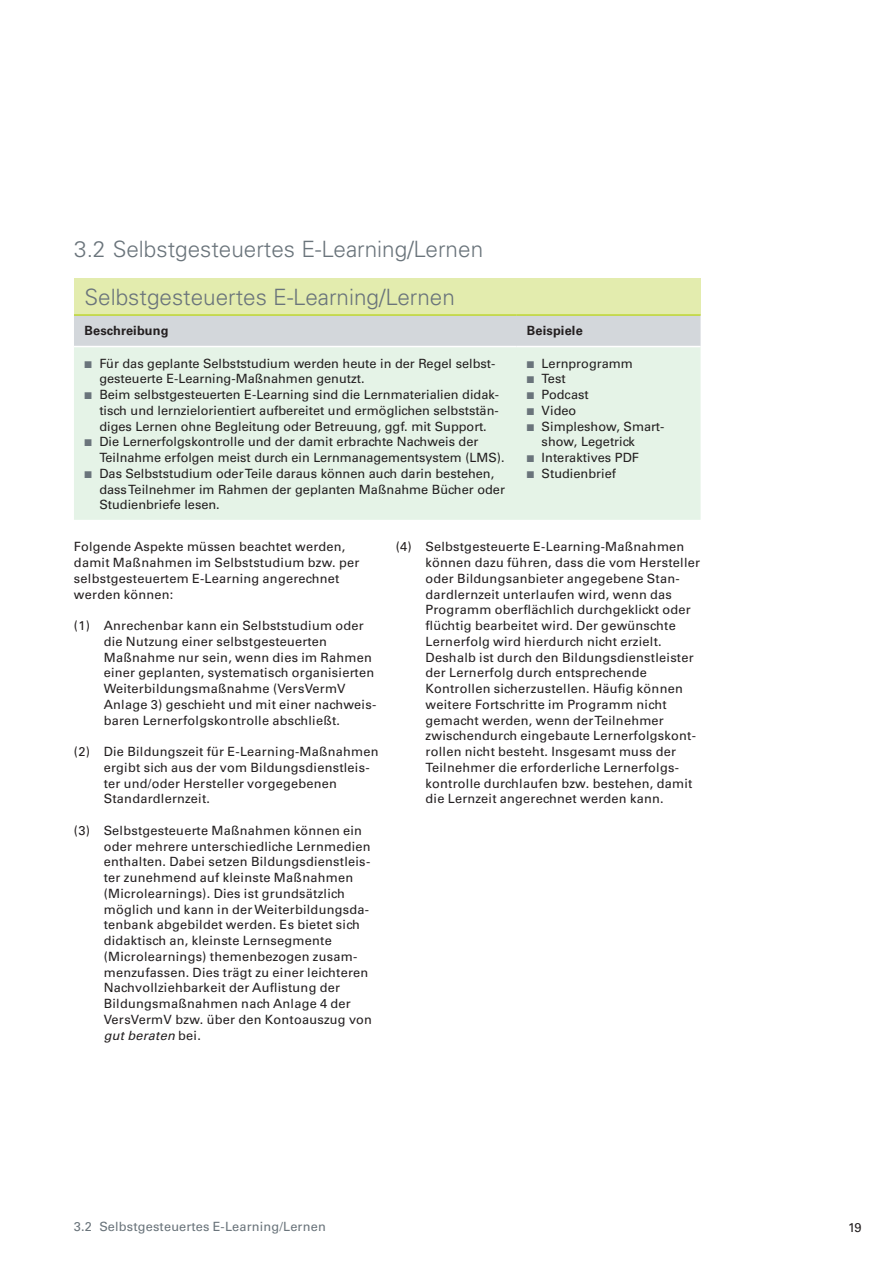
<style>
.page{position:relative;width:893px;height:1263px;background:#fff}
.page>*{position:absolute;margin:0;border:0;box-sizing:border-box;transform-origin:0 0}
.Head_1_1{font:300 22.5px "Univers LT Std";color:#6a747b}
.Tabelle_Kopf{font:300 22.5px "Univers LT Std";color:#6a747b}
.Mengentext_2-spaltig{font:12.75px/15.8px "Univers LT Std";letter-spacing:.02em;color:#231f20}
.Mengentext_2-spaltig-2{font:12.75px/15.8px "Univers LT Std";color:#231f20}
.Fußzeile_-_Kolumne_R{font:12.75px "Univers LT Std";letter-spacing:.015em;color:#6a747b}
.Tabelle_Subhead_Bold{font:700 12.75px "Univers LT Std";letter-spacing:.015em;color:#231f20}
.s1{color:#6a747b}
.s2{font-style:italic}
</style>
<div class="page">
<div style="left:74px;top:278px;width:627px;height:37px;background:#e3ecae"></div>
<div style="left:74px;top:316px;width:627px;height:30px;background:#d3d7db"></div>
<div style="left:74px;top:347px;width:627px;height:173px;background:#e5f3e7"></div>
<hr style="left:74px;top:314px;width:442px;height:2px;background:#bed630">
<hr style="left:516px;top:314px;width:185px;height:2px;background:#bed630">
<p class="Head_1_1" style="left:74px;top:236px;width:410px">3.2 Selbstgesteuertes E-Learning/Lernen</p>
<p class="Tabelle_Kopf" style="left:84px;top:283px;width:372px">Selbstgesteuertes E-Learning/Lernen</p>
<p class="Tabelle_Subhead_Bold" style="left:84px;top:323px;width:86px">Beschreibung</p>
<p class="Tabelle_Subhead_Bold" style="left:527px;top:323px;width:57px">Beispiele</p>
<p class="Mengentext_2-spaltig-2" style="left:99px;top:355px;width:397px;text-indent:-15px"><span class="s1">■</span> Für das geplante Selbststudium werden heute in der Regel selbst&shy;gesteuerte E-Learning-Maßnahmen genutzt.</p>
<p class="Mengentext_2-spaltig" style="left:99px;top:387px;width:401px;text-align:justify;text-indent:-15px"><span class="s1">■</span> Beim selbstgesteuerten E-Learning sind die Lernmaterialien didak&shy;tisch und lernzielorientiert aufbereitet und ermöglichen selbststän&shy;diges Lernen ohne Begleitung oder Betreuung, ggf. mit Support.</p>
<p class="Mengentext_2-spaltig-2" style="left:99px;top:434px;width:407px;text-indent:-15px"><span class="s1">■</span> Die Lernerfolgskontrolle und der damit erbrachte Nachweis der<br>Teilnahme erfolgen meist durch ein Lernmanagementsystem (LMS).</p>
<p class="Mengentext_2-spaltig-2" style="left:99px;top:465px;width:407px;text-indent:-15px"><span class="s1">■</span> Das Selbststudium oder Teile daraus können auch darin bestehen, dass Teilnehmer im Rahmen der geplanten Maßnahme Bücher oder<br>Studienbriefe lesen.</p>
<p class="Mengentext_2-spaltig-2" style="left:527px;top:355px;width:108px"><span class="s1">■</span> Lernprogramm</p>
<p class="Mengentext_2-spaltig" style="left:527px;top:371px;width:40px"><span class="s1">■</span> Test</p>
<p class="Mengentext_2-spaltig-2" style="left:527px;top:387px;width:63px"><span class="s1">■</span> Podcast</p>
<p class="Mengentext_2-spaltig" style="left:527px;top:402px;width:51px"><span class="s1">■</span> Video</p>
<p class="Mengentext_2-spaltig-2" style="left:542px;top:418px;width:124px;text-indent:-15px"><span class="s1">■</span> Simpleshow, Smart&shy;show, Legetrick</p>
<p class="Mengentext_2-spaltig-2" style="left:527px;top:450px;width:114px"><span class="s1">■</span> Interaktives PDF</p>
<p class="Mengentext_2-spaltig-2" style="left:527px;top:465px;width:91px"><span class="s1">■</span> Studienbrief</p>
<p class="Mengentext_2-spaltig" style="left:74px;top:539px;width:287px">Folgende Aspekte müssen beachtet werden, damit Maßnahmen im Selbststudium bzw. per selbstgesteuertem E-Learning angerechnet werden können:</p>
<p class="Mengentext_2-spaltig" style="left:104px;top:618px;width:274px;text-indent:-30px">(1) Anrechenbar kann ein Selbststudium oder die Nutzung einer selbstgesteuerten Maßnahme nur sein, wenn dies im Rahmen einer geplanten, systematisch organisierten Weiterbildungsmaßnahme (VersVermV Anlage 3) geschieht und mit einer nachweis&shy;baren Lernerfolgskontrolle abschließt.</p>
<p class="Mengentext_2-spaltig" style="left:104px;top:744px;width:276px;text-indent:-30px">(2) Die Bildungszeit für E-Learning-Maßnahmen ergibt sich aus der vom Bildungsdienstleis&shy;ter und/oder Hersteller vorgegebenen Standardlernzeit.</p>
<p class="Mengentext_2-spaltig" style="left:104px;top:822px;width:270px;text-indent:-30px">(3) Selbstgesteuerte Maßnahmen können ein oder mehrere unterschiedliche Lernmedien enthalten. Dabei setzen Bildungsdienstleis&shy;ter zunehmend auf kleinste Maßnahmen (Microlearnings). Dies ist grundsätzlich möglich und kann in der Weiterbildungsda&shy;tenbank abgebildet werden. Es bietet sich didaktisch an, kleinste Lernsegmente (Microlearnings) themenbezogen zusam&shy;menzufassen. Dies trägt zu einer leichteren Nachvollziehbarkeit der Auflistung der Bildungsmaßnahmen nach Anlage 4 der VersVermV bzw. über den Kontoauszug von <span class="s2">gut beraten</span> bei.</p>
<p class="Mengentext_2-spaltig" style="left:426px;top:539px;width:276px;text-indent:-30px">(4) Selbstgesteuerte E-Learning-Maßnahmen können dazu führen, dass die vom Hersteller oder Bildungsanbieter angegebene Stan&shy;dardlernzeit unterlaufen wird, wenn das Programm oberflächlich durchgeklickt oder flüchtig bearbeitet wird. Der gewünschte Lernerfolg wird hierdurch nicht erzielt.<br>Deshalb ist durch den Bildungsdienstleister der Lernerfolg durch entsprechende Kontrollen sicherzustellen. Häufig können weitere Fortschritte im Programm nicht gemacht werden, wenn der Teilnehmer zwischendurch eingebaute Lernerfolgskont&shy;rollen nicht besteht. Insgesamt muss der Teilnehmer die erforderliche Lernerfolgs&shy;kontrolle durchlaufen bzw. bestehen, damit die Lernzeit angerechnet werden kann.</p>
<p class="Fußzeile_-_Kolumne_R" style="left:74px;top:1219px;width:253px">3.2 Selbstgesteuertes E-Learning/Lernen</p>
<p class="Mengentext_2-spaltig" style="left:848px;top:1219px;width:15px">19</p>
</div>
